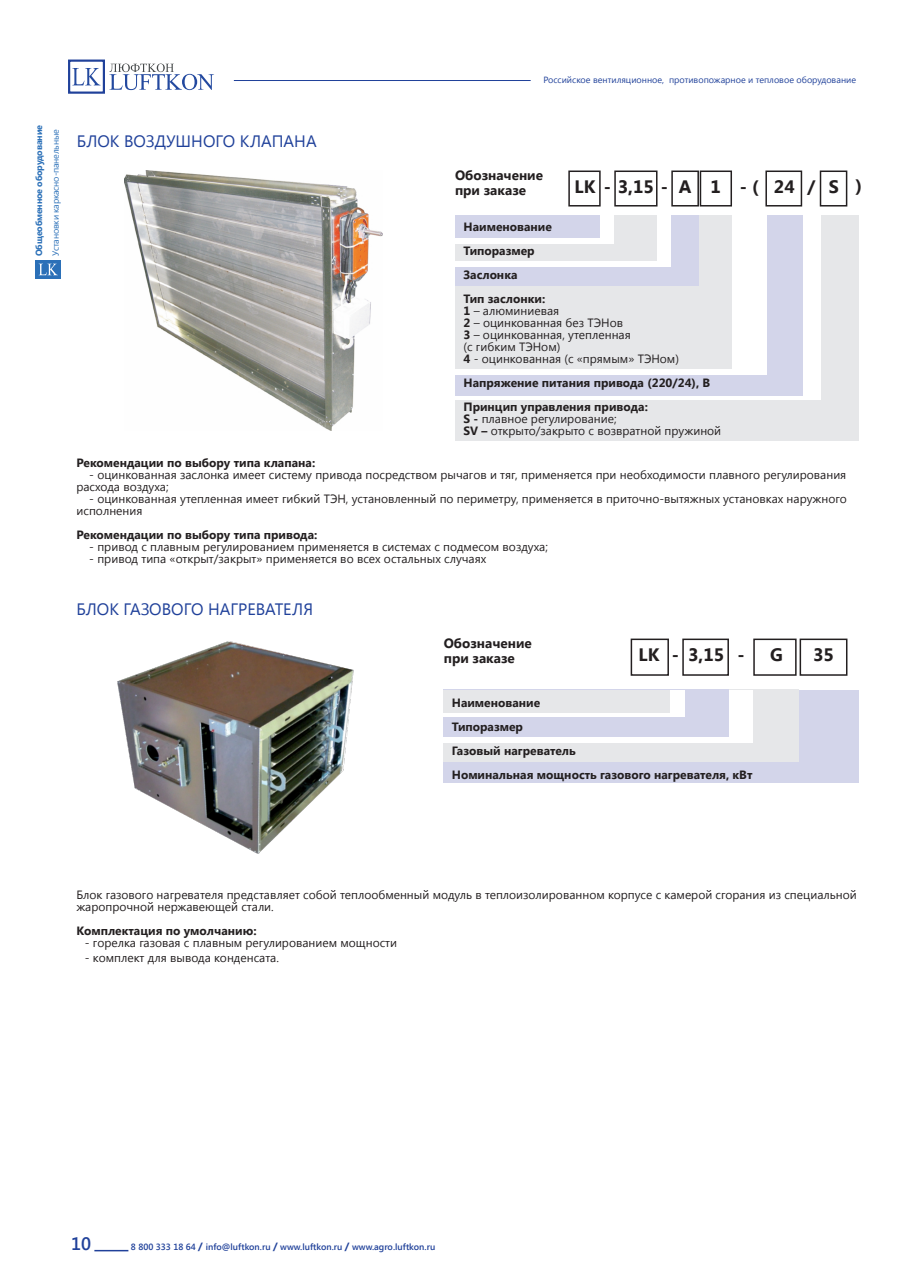
<style>
.page{position:relative;width:910px;height:1280px;background:#fff}
.page>*{position:absolute;margin:0;border:0;box-sizing:border-box;transform-origin:0 0}
.t1{font:700 18px "Segoe UI";color:#231f20}
.t2{font:600 18px "Segoe UI";color:#20419a}
.t3{font:16.5px "Segoe UI";color:#20419a}
.t4{font:700 13.5px "Segoe UI";color:#231f20}
.t5{font:12px/12px "Segoe UI";color:#231f20}
.t6{font:700 12px "Segoe UI";color:#231f20}
.t7{font:600 9px "Segoe UI";color:#20419a}
.t8{font:9px "Segoe UI";color:#20419a}
.t9{font:9px "Segoe UI";letter-spacing:-.02em;color:#2b70b8}
.t10{font:700 9px "Segoe UI";letter-spacing:-.02em;color:#2b70b8}
.s1{font-weight:700}
.s2{font-weight:700;font-size:10.5px}
</style>
<div class="page">
<svg style="left:72px;top:68px;width:28px;height:17px"></svg>
<svg style="left:109px;top:64px;width:105px;height:26px"></svg>
<div style="left:68px;top:60px;width:37px;height:34px;border:2px solid #20419a"></div>
<hr style="left:94px;top:1250px;width:34px;height:1px;background:#20419a">
<svg style="left:36px;top:260px;width:25px;height:19px"></svg>
<svg style="left:39px;top:264px;width:19px;height:11px"></svg>
<hr style="left:234px;top:80px;width:297px;height:1px;background:#20419a">
<div style="left:631px;top:639px;width:38px;height:37px;border:2px solid #231f20"></div>
<div style="left:753px;top:639px;width:44px;height:37px;border:2px solid #231f20"></div>
<div style="left:682px;top:639px;width:47px;height:37px;border:2px solid #231f20"></div>
<div style="left:800px;top:639px;width:47px;height:37px;border:2px solid #231f20"></div>
<div style="left:443px;top:690px;width:416px;height:93px;background:#d3d5ea"></div>
<div style="left:443px;top:690px;width:356px;height:72px;background:#e6e7e9"></div>
<div style="left:443px;top:690px;width:310px;height:52px;background:#fff"></div>
<div style="left:443px;top:690px;width:286px;height:47px;background:#d3d5ea"></div>
<svg style="left:443px;top:690px;width:242px;height:26px"></svg>
<div style="left:443px;top:690px;width:227px;height:22px;background:#e6e7e9"></div>
<img style="left:117px;top:641px;width:237px;height:213px">
<div style="left:568px;top:171px;width:33px;height:36px;border:2px solid #231f20"></div>
<div style="left:671px;top:171px;width:28px;height:36px;border:2px solid #231f20"></div>
<div style="left:614px;top:171px;width:43px;height:36px;border:2px solid #231f20"></div>
<div style="left:700px;top:171px;width:32px;height:36px;border:2px solid #231f20"></div>
<div style="left:765px;top:171px;width:37px;height:36px;border:2px solid #231f20"></div>
<div style="left:820px;top:171px;width:27px;height:36px;border:2px solid #231f20"></div>
<div style="left:455px;top:215px;width:404px;height:226px;background:#e6e7e9"></div>
<div style="left:455px;top:215px;width:365px;height:185px;background:#fff"></div>
<div style="left:455px;top:215px;width:347px;height:181px;background:#d3d5ea"></div>
<div style="left:455px;top:215px;width:311px;height:160px;background:#fff"></div>
<div style="left:455px;top:215px;width:276px;height:154px;background:#e6e7e9"></div>
<div style="left:455px;top:215px;width:243px;height:71px;background:#d3d5ea"></div>
<div style="left:455px;top:215px;width:216px;height:52px;background:#fff"></div>
<div style="left:455px;top:215px;width:202px;height:46px;background:#e6e7e9"></div>
<div style="left:455px;top:215px;width:159px;height:29px;background:#fff"></div>
<div style="left:455px;top:215px;width:145px;height:22px;background:#d3d5ea"></div>
<img style="left:125px;top:171px;width:257px;height:260px">
<p class="t10" style="left:33px;top:256px;width:133px;rotate:-90deg">Общеобменное оборудование</p>
<p class="t9" style="left:49px;top:256px;width:128px;rotate:-90deg">Установки каркасно-панельные</p>
<p class="t3" style="left:77px;top:129px;width:241px">БЛОК ВОЗДУШНОГО КЛАПАНА</p>
<p class="t8" style="left:543px;top:73px;width:314px">Российское вентиляционное, противопожарное и тепловое оборудование</p>
<p class="t4" style="left:455px;top:166px;width:90px">Обозначение</p>
<p class="t4" style="left:455px;top:181px;width:73px">при заказе</p>
<p class="t1" style="left:574px;top:173px;width:22px">LK</p>
<p class="t1" style="left:604px;top:173px;width:66px">- 3,15 -</p>
<p class="t1" style="left:679px;top:173px;width:14px">А</p>
<p class="t1" style="left:710px;top:173px;width:12px">1</p>
<p class="t1" style="left:740px;top:173px;width:20px">- (</p>
<p class="t1" style="left:774px;top:173px;width:22px">24</p>
<p class="t1" style="left:808px;top:173px;width:9px">/</p>
<p class="t1" style="left:829px;top:173px;width:12px">S</p>
<p class="t1" style="left:855px;top:173px;width:8px">)</p>
<p class="t6" style="left:463px;top:218px;width:90px">Наименование</p>
<p class="t6" style="left:463px;top:242px;width:73px">Типоразмер</p>
<p class="t6" style="left:463px;top:266px;width:56px">Заслонка</p>
<p class="t6" style="left:463px;top:290px;width:83px">Тип заслонки:</p>
<p class="t5" style="left:463px;top:304px;width:97px"><span class="s1">1</span> – алюминиевая</p>
<p class="t5" style="left:463px;top:316px;width:161px"><span class="s1">2</span> – оцинкованная без ТЭНов</p>
<p class="t5" style="left:463px;top:328px;width:169px"><span class="s1">3</span> – оцинкованная, утепленная</p>
<p class="t5" style="left:463px;top:340px;width:98px">(с гибким ТЭНом)</p>
<p class="t5" style="left:463px;top:352px;width:217px"><span class="s1">4</span> - оцинкованная (с «прямым» ТЭНом)</p>
<p class="t6" style="left:463px;top:374px;width:248px">Напряжение питания привода (220/24), В</p>
<p class="t6" style="left:463px;top:398px;width:186px">Принцип управления привода:</p>
<p class="t5" style="left:463px;top:412px;width:155px"><span class="s1">S -</span> плавное регулирование;</p>
<p class="t5" style="left:463px;top:424px;width:259px"><span class="s1">SV –</span> открыто/закрыто с возвратной пружиной</p>
<p class="t6" style="left:77px;top:454px;width:240px">Рекомендации по выбору типа клапана:</p>
<p class="t5" style="left:77px;top:468px;width:771px;text-indent:13px">- оцинкованная заслонка имеет систему привода посредством рычагов и тяг, применяется при необходимости плавного регулирования расхода воздуха;</p>
<p class="t5" style="left:77px;top:492px;width:772px;text-indent:13px">- оцинкованная утепленная имеет гибкий ТЭН, установленный по периметру, применяется в приточно-вытяжных установках наружного исполнения</p>
<p class="t6" style="left:77px;top:526px;width:242px">Рекомендации по выбору типа привода:</p>
<p class="t5" style="left:89px;top:540px;width:460px">- привод с плавным регулированием применяется в системах с подмесом воздуха;</p>
<p class="t5" style="left:89px;top:552px;width:398px">- привод типа «открыт/закрыт» применяется во всех остальных случаях</p>
<p class="t3" style="left:76px;top:597px;width:238px">БЛОК ГАЗОВОГО НАГРЕВАТЕЛЯ</p>
<p class="t4" style="left:444px;top:634px;width:90px">Обозначение</p>
<p class="t4" style="left:444px;top:649px;width:73px">при заказе</p>
<p class="t6" style="left:452px;top:694px;width:90px">Наименование</p>
<p class="t6" style="left:452px;top:718px;width:73px">Типоразмер</p>
<p class="t6" style="left:452px;top:742px;width:126px">Газовый нагреватель</p>
<p class="t6" style="left:452px;top:766px;width:302px">Номинальная мощность газового нагревателя, кВт</p>
<p class="t1" style="left:638px;top:642px;width:22px">LK</p>
<p class="t1" style="left:672px;top:642px;width:9px">-</p>
<p class="t1" style="left:688px;top:642px;width:37px">3,15</p>
<p class="t1" style="left:737px;top:642px;width:9px">-</p>
<p class="t1" style="left:770px;top:642px;width:14px">G</p>
<p class="t1" style="left:813px;top:642px;width:22px">35</p>
<p class="t5" style="left:76px;top:888px;width:782px">Блок газового нагревателя представляет собой теплообменный модуль в теплоизолированном корпусе с камерой сгорания из специальной жаропрочной нержавеющей стали.</p>
<p class="t6" style="left:76px;top:922px;width:182px">Комплектация по умолчанию:</p>
<p class="t5" style="left:85px;top:936px;width:314px">- горелка газовая с плавным регулированием мощности</p>
<p class="t5" style="left:85px;top:951px;width:196px">- комплект для вывода конденсата.</p>
<h1 class="t2" style="left:71px;top:1231px;width:21px">10</h1>
<p class="t7" style="left:131px;top:1240px;width:306px">8 800 333 18 64 <span class="s2">/</span> info@luftkon.ru <span class="s2">/</span> www.luftkon.ru <span class="s2">/</span> www.agro.luftkon.ru</p>
</div>
